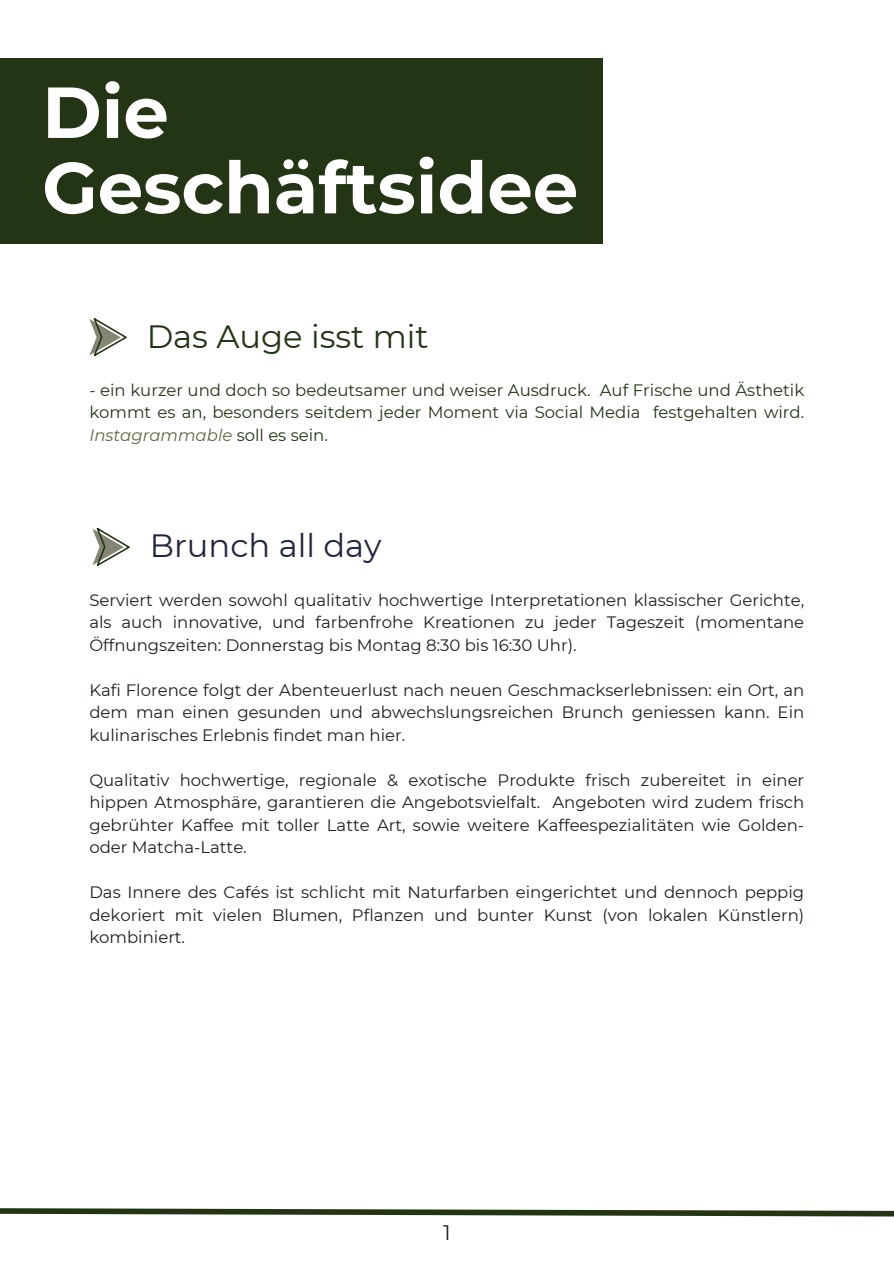
<style>
.page{position:relative;width:894px;height:1264px;background:#fff}
.page>*{position:absolute;margin:0;border:0;box-sizing:border-box;transform-origin:0 0}
.t1{font:700 72px/75.3px "Montserrat";color:#fff}
.t2{font:32.25px "Montserrat";color:#233514}
.t3{font:32.25px "Montserrat";color:#22263e}
.t4{font:21px "Montserrat";color:#1c2120}
.t5{font:16.5px/22.5px "Montserrat";color:#1c2120;text-align:justify}
.t6{font:16.5px/22.5px "Montserrat";color:#233514;text-align:justify}
.s1{font-style:italic;color:#656343}
</style>
<div class="page">
<svg style="left:0;top:1208px;width:893px;height:9px"></svg>
<svg style="left:89px;top:318px;width:37px;height:38px"></svg>
<div style="left:0;top:58px;width:602px;height:186px;background:#233514"></div>
<svg style="left:92px;top:528px;width:37px;height:38px"></svg>
<p class="t1" style="left:42px;top:74px;width:537px">Die<br>Geschäftsidee</p>
<p class="t2" style="left:147px;top:316px;width:283px">Das Auge isst mit</p>
<h1 class="t6" style="left:89px;top:378px;width:716px">- ein kurzer und doch so bedeutsamer und weiser Ausdruck. Auf Frische und Ästhetik kommt es an, besonders seitdem jeder Moment via Social Media festgehalten wird.<br><span class="s1">Instagrammable</span> soll es sein.</h1>
<p class="t3" style="left:150px;top:526px;width:233px">Brunch all day</p>
<p class="t5" style="left:89px;top:588px;width:716px">Serviert werden sowohl qualitativ hochwertige Interpretationen klassischer Gerichte, als auch innovative, und farbenfrohe Kreationen zu jeder Tageszeit (momentane Öffnungszeiten: Donnerstag bis Montag 8:30 bis 16:30 Uhr).</p>
<h2 class="t5" style="left:89px;top:678px;width:716px">Kafi Florence folgt der Abenteuerlust nach neuen Geschmackserlebnissen: ein Ort, an dem man einen gesunden und abwechslungsreichen Brunch geniessen kann. Ein kulinarisches Erlebnis findet man hier.</h2>
<p class="t5" style="left:89px;top:768px;width:716px">Qualitativ hochwertige, regionale &amp; exotische Produkte frisch zubereitet in einer hippen Atmosphäre, garantieren die Angebotsvielfalt. Angeboten wird zudem frisch gebrühter Kaffee mit toller Latte Art, sowie weitere Kaffeespezialitäten wie Golden&shy;oder Matcha-Latte.</p>
<p class="t5" style="left:89px;top:881px;width:716px">Das Innere des Cafés ist schlicht mit Naturfarben eingerichtet und dennoch peppig dekoriert mit vielen Blumen, Pflanzen und bunter Kunst (von lokalen Künstlern) kombiniert.</p>
<h2 class="t4" style="left:443px;top:1219px;width:9px">1</h2>
</div>
